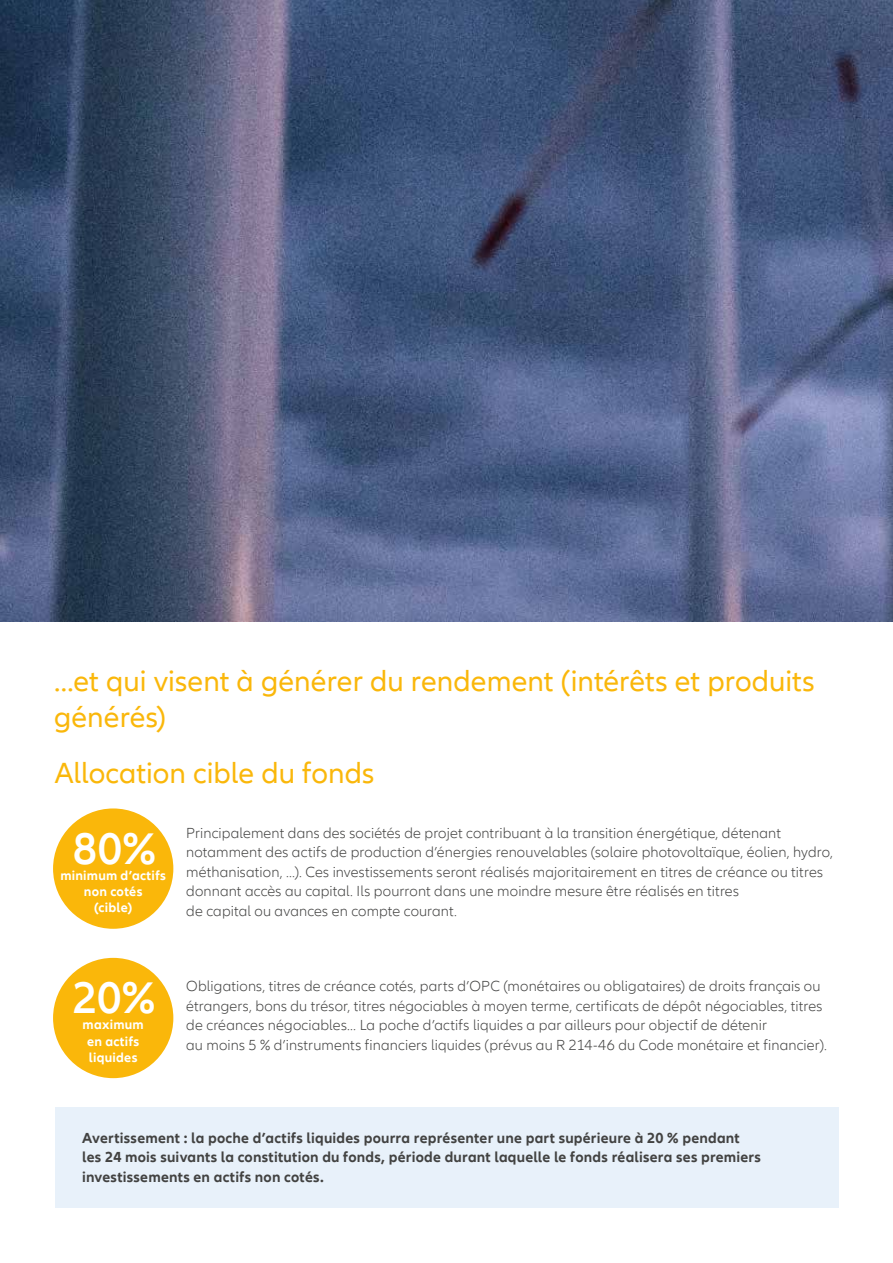
<style>
.page{position:relative;width:893px;height:1263px;background:#fff}
.page>*{position:absolute;margin:0;border:0;box-sizing:border-box;transform-origin:0 0}
.t1{font:600 45.6px "Allianz Neo";color:#fff}
.t2{font:30px/36px "Allianz Neo";letter-spacing:.005em;color:#fab70a}
.t3{font:300 15px/19.5px "Allianz Neo";letter-spacing:.01em;color:#424241}
.t4{font:700 15px/19.5px "Allianz Neo";letter-spacing:.015em;color:#424241}
.t5{font:700 13.5px/16.2px "Allianz Neo";letter-spacing:.02em;color:#fff;text-align:center}
</style>
<div class="page">
<div style="left:55px;top:1107px;width:783px;height:101px;background:#e8f1fa"></div>
<div style="left:53px;top:808px;width:120px;height:121px;background:#fab70a;border-radius:50%"></div>
<div style="left:53px;top:958px;width:120px;height:120px;background:#fab70a;border-radius:50%"></div>
<img style="left:0;top:0;width:893px;height:621px">
<h2 class="t2" style="left:54px;top:663px;width:762px">…et qui visent à générer du rendement (intérêts et produits générés)</h2>
<h2 class="t2" style="left:55px;top:756px;width:321px">Allocation cible du fonds</h2>
<h1 class="t1" style="left:73px;top:823px;width:85px">80%</h1>
<p class="t5" style="left:84px;top:884px;width:60px">non cotés (cible)</p>
<p class="t5" style="left:60px;top:868px;width:107px">minimum d’actifs</p>
<p class="t3" style="left:186px;top:823px;width:648px">Principalement dans des sociétés de projet contribuant à la transition énergétique, détenant notamment des actifs de production d’énergies renouvelables (solaire photovoltaïque, éolien, hydro, méthanisation, …). Ces investissements seront réalisés majoritairement en titres de créance ou titres donnant accès au capital. Ils pourront dans une moindre mesure être réalisés en titres<br>de capital ou avances en compte courant.</p>
<h1 class="t1" style="left:73px;top:972px;width:84px">20%</h1>
<p class="t5" style="left:83px;top:1017px;width:63px">maximum en actifs liquides</p>
<p class="t3" style="left:186px;top:977px;width:642px">Obligations, titres de créance cotés, parts d’OPC (monétaires ou obligataires) de droits français ou étrangers, bons du trésor, titres négociables à moyen terme, certificats de dépôt négociables, titres de créances négociables… La poche d’actifs liquides a par ailleurs pour objectif de détenir<br>au moins 5 % d’instruments financiers liquides (prévus au R 214-46 du Code monétaire et financier).</p>
<p class="t4" style="left:82px;top:1128px;width:680px">Avertissement : la poche d’actifs liquides pourra représenter une part supérieure à 20 % pendant les 24 mois suivants la constitution du fonds, période durant laquelle le fonds réalisera ses premiers investissements en actifs non cotés.</p>
</div>
